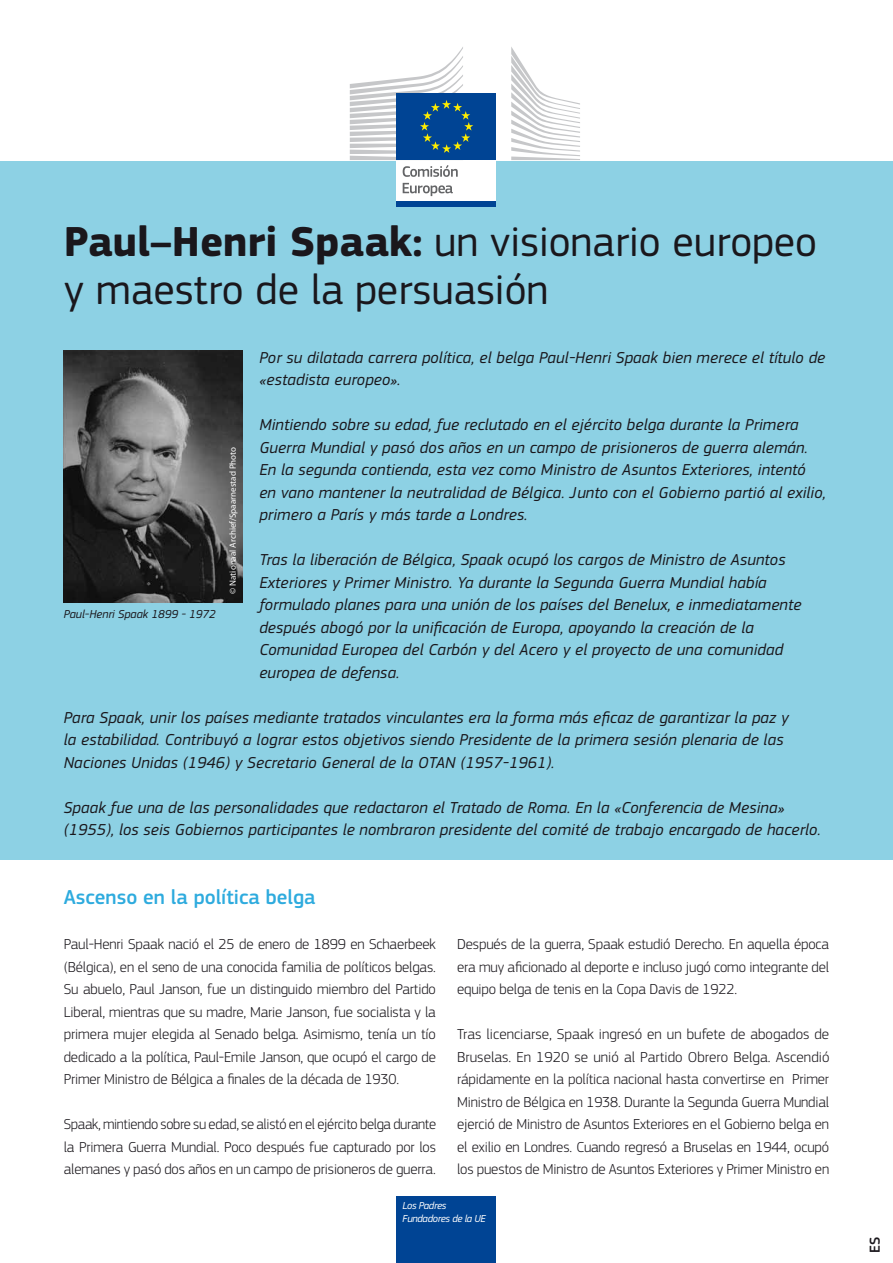
<style>
.page{position:relative;width:893px;height:1263px;background:#fff}
.page>*{position:absolute;margin:0;border:0;box-sizing:border-box;transform-origin:0 0}
.t1{font:43.5px/48px "EC Square Sans Pro";color:#1a171c}
.t2{font:500 21px "EC Square Sans Pro";color:#2eabde}
.t3{font:italic 16.5px/22.5px "EC Square Sans Pro";letter-spacing:.01em;color:#1a171c}
.t4{font:300 15px/22.5px "EC Square Sans Pro";letter-spacing:-.01em;color:#1a171c;text-align:justify}
.t5{font:500 15px "EC Square Sans Pro";color:#1a171c}
.t6{font:italic 12px "EC Square Sans Pro";color:#1a171c}
.t7{font:italic 10.5px/12.6px "EC Square Sans Pro";letter-spacing:-.03em;color:#fff}
.t8{font:9px "Myriad Pro";color:#fff}
.s1{font-weight:700}
</style>
<div class="page">
<div style="left:397px;top:1196px;width:99px;height:67px;background:#004494"></div>
<div style="left:0;top:160px;width:893px;height:699px;background:#8dd1e4"></div>
<img style="left:63px;top:350px;width:179px;height:252px">
<div style="left:397px;top:158px;width:99px;height:44px;background:#fff"></div>
<svg style="left:403px;top:183px;width:50px;height:13px"></svg>
<div style="left:397px;top:201px;width:99px;height:6px;background:#004494"></div>
<svg style="left:511px;top:47px;width:69px;height:113px"></svg>
<div style="left:397px;top:94px;width:99px;height:66px;background:#004494"></div>
<svg style="left:350px;top:47px;width:123px;height:130px"></svg>
<h1 class="t1" style="left:64px;top:218px;width:755px"><span class="s1">Paul–Henri Spaak:</span> un visionario europeo y maestro de la persuasión</h1>
<p class="t3" style="left:259px;top:346px;width:567px">Por su dilatada carrera política, el belga Paul-Henri Spaak bien merece el título de «estadista europeo».</p>
<p class="t3" style="left:259px;top:414px;width:568px">Mintiendo sobre su edad, fue reclutado en el ejército belga durante la Primera Guerra Mundial y pasó dos años en un campo de prisioneros de guerra alemán.<br>En la segunda contienda, esta vez como Ministro de Asuntos Exteriores, intentó en vano mantener la neutralidad de Bélgica. Junto con el Gobierno partió al exilio, primero a París y más tarde a Londres.</p>
<p class="t3" style="left:259px;top:549px;width:544px">Tras la liberación de Bélgica, Spaak ocupó los cargos de Ministro de Asuntos Exteriores y Primer Ministro. Ya durante la Segunda Guerra Mundial había formulado planes para una unión de los países del Benelux, e inmediatamente después abogó por la unificación de Europa, apoyando la creación de la Comunidad Europea del Carbón y del Acero y el proyecto de una comunidad europea de defensa.</p>
<p class="t3" style="left:64px;top:706px;width:726px">Para Spaak, unir los países mediante tratados vinculantes era la forma más eficaz de garantizar la paz y la estabilidad. Contribuyó a lograr estos objetivos siendo Presidente de la primera sesión plenaria de las<br>Naciones Unidas (1946) y Secretario General de la OTAN (1957-1961).</p>
<p class="t3" style="left:64px;top:796px;width:758px">Spaak fue una de las personalidades que redactaron el Tratado de Roma. En la «Conferencia de Mesina» (1955), los seis Gobiernos participantes le nombraron presidente del comité de trabajo encargado de hacerlo.</p>
<p class="t8" style="left:228px;top:594px;width:148px;rotate:-90deg">© Nationaal Archief/Spaarnestad Photo</p>
<p class="t6" style="left:64px;top:607px;width:154px">Paul-Henri Spaak 1899 - 1972</p>
<p class="t2" style="left:64px;top:885px;width:253px">Ascenso en la política belga</p>
<p class="t4" style="left:64px;top:933px;width:374px">Paul-Henri Spaak nació el 25 de enero de 1899 en Schaerbeek (Bélgica), en el seno de una conocida familia de políticos belgas.<br>Su abuelo, Paul Janson, fue un distinguido miembro del Partido Liberal, mientras que su madre, Marie Janson, fue socialista y la primera mujer elegida al Senado belga. Asimismo, tenía un tío dedicado a la política, Paul-Emile Janson, que ocupó el cargo de Primer Ministro de Bélgica a finales de la década de 1930.</p>
<p class="t4" style="left:64px;top:1113px;width:374px">Spaak, mintiendo sobre su edad, se alistó en el ejército belga durante la Primera Guerra Mundial. Poco después fue capturado por los alemanes y pasó dos años en un campo de prisioneros de guerra.</p>
<p class="t4" style="left:457px;top:933px;width:374px">Después de la guerra, Spaak estudió Derecho. En aquella época era muy aficionado al deporte e incluso jugó como integrante del equipo belga de tenis en la Copa Davis de 1922.</p>
<p class="t4" style="left:457px;top:1023px;width:374px">Tras licenciarse, Spaak ingresó en un bufete de abogados de Bruselas. En 1920 se unió al Partido Obrero Belga. Ascendió rápidamente en la política nacional hasta convertirse en Primer Ministro de Bélgica en 1938. Durante la Segunda Guerra Mundial ejerció de Ministro de Asuntos Exteriores en el Gobierno belga en el exilio en Londres. Cuando regresó a Bruselas en 1944, ocupó los puestos de Ministro de Asuntos Exteriores y Primer Ministro en</p>
<p class="t7" style="left:402px;top:1199px;width:85px">Los Padres<br>Fundadores de la UE</p>
<p class="t5" style="left:866px;top:1253px;width:18px;rotate:-90deg">ES</p>
</div>
